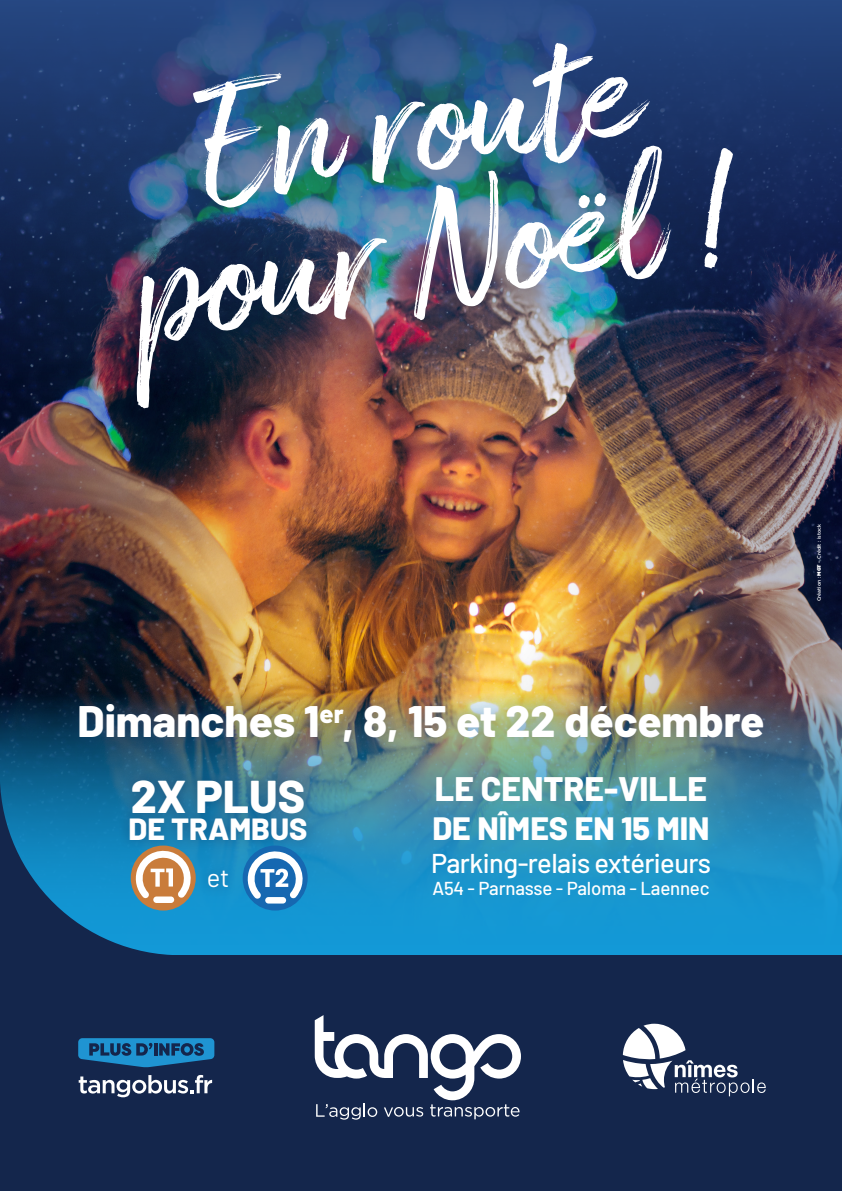
<style>
.page{position:relative;width:842px;height:1191px;background:#fff}
.page>*{position:absolute;margin:0;border:0;box-sizing:border-box;transform-origin:0 0}
.t1{font:164.5px "Amithen";color:#fff}
.t2{font:800 45.8px "Barlow";color:#fff}
.t3{font:800 44px "Barlow";color:#fff}
.t4{font:800 34px "Barlow";color:#fff}
.t5{font:800 32.3px "Barlow";color:#fff}
.t6{font:800 30.6px "Barlow";color:#fff}
.t7{font:500 27.2px "Barlow";letter-spacing:-.02em;color:#fff}
.t8{font:25.5px "Barlow";color:#fff}
.t9{font:500 18.7px "Barlow";letter-spacing:-.01em;color:#fff}
.t10{font:500 5px "Gotham";color:#fff}
.s1{font-weight:900}
</style>
<div class="page">
<img style="left:0;top:397px;width:842px;height:296px">
<svg style="left:0;top:693px;width:842px;height:262px;background:#2a8db7"></svg>
<img style="left:0;top:0;width:842px;height:397px">
<div style="left:0;top:955px;width:842px;height:236px;background:#14264c"></div>
<div style="left:64px;top:690px;width:715px;height:67px;background:#284b87;opacity:.35"></div>
<div style="left:119px;top:769px;width:198px;height:128px;background:#14264c;opacity:.35"></div>
<svg style="left:0;top:779px;width:192px;height:176px;background:#257099"></svg>
<div style="left:243px;top:845px;width:65px;height:65px;background:#1668b1;border-radius:50%"></div>
<svg style="left:246px;top:850px;width:58px;height:53px"></svg>
<svg style="left:315px;top:1015px;width:206px;height:104px"></svg>
<svg style="left:623px;top:1023px;width:143px;height:73px"></svg>
<svg style="left:79px;top:1075px;width:133px;height:22px"></svg>
<svg style="left:78px;top:1038px;width:137px;height:30px"></svg>
<p class="t1" style="left:186px;top:52px;width:444px;rotate:-8deg">En route</p>
<p class="t1" style="left:120px;top:192px;width:614px;rotate:-8deg">pour Noël !</p>
<p class="t3" style="left:78px;top:688px;width:688px">Dimanches 1<sup>er</sup>, 8, 15 et 22 décembre</p>
<p class="t4" style="left:435px;top:763px;width:274px">LE CENTRE-VILLE</p>
<p class="t5" style="left:432px;top:804px;width:279px">DE NÎMES EN 15 MIN</p>
<p class="t7" style="left:431px;top:843px;width:281px">Parking-relais extérieurs</p>
<p class="t9" style="left:432px;top:874px;width:279px">A54 - Parnasse - Paloma - Laennec</p>
<p class="t2" style="left:131px;top:762px;width:176px">2X PLUS</p>
<p class="t6" style="left:129px;top:806px;width:180px">DE TRAMBUS</p>
<p class="t8" style="left:207px;top:859px;width:24px">et</p>
<p class="t10" style="left:816px;top:601px;width:79px;rotate:-90deg">Création : <span class="s1">MGT</span> - Crédit : istock</p>
</div>
